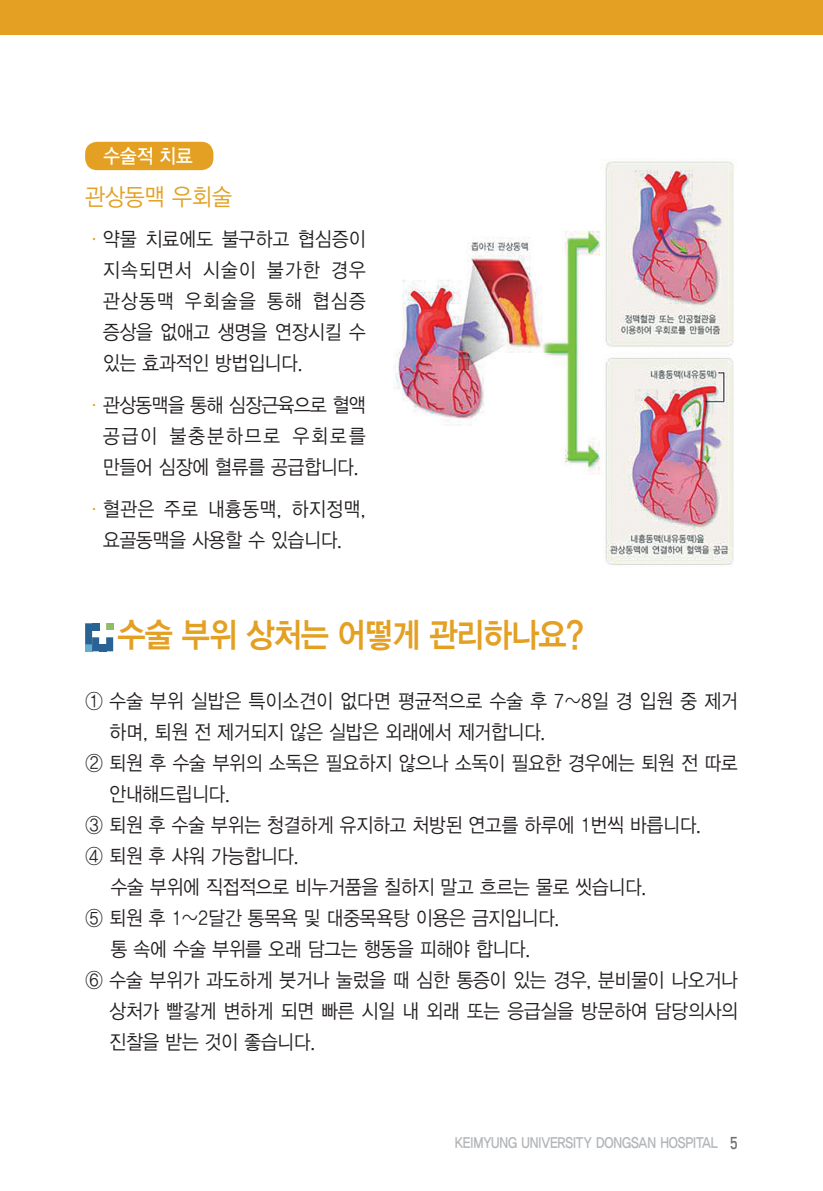
<style>
.page{position:relative;width:823px;height:1191px;background:#fff}
.page>*{position:absolute;margin:0;border:0;box-sizing:border-box;transform-origin:0 0}
.t1{font:34px "YDIYGO340";letter-spacing:-.03em;color:#e3a023;scale:.9 1}
.t2{font:24px "YDIYGO320";color:#e3a023;scale:.9 1}
.t3{font:20px/31px "YDIYGO320";color:#231f20;text-align:justify;scale:.9 1}
.t4{font:20px/31px "YDIYGO320";letter-spacing:.02em;color:#231f20;text-align:center;scale:.9 1}
.t5{font:20px "YDIYGO330";color:#fff;scale:.9 1}
.t6{font:15px "YDIYGO340";letter-spacing:-.01em;color:#b3b6b9;scale:.86 1}
.s1{font-family:"YDIY Sin";color:#e3a023}
.s2{font-family:"DIN";font-weight:500;font-size:16.8px;color:#6e7076}
</style>
<div class="page">
<div style="left:0;top:0;width:822px;height:34px;background:#e3a023"></div>
<div style="left:85px;top:142px;width:128px;height:28px;background:#e3a023;border-radius:12px"></div>
<svg style="left:85px;top:623px;width:28px;height:28px"></svg>
<div style="left:99px;top:644px;width:7px;height:7px;background:#296393"></div>
<img style="left:394px;top:161px;width:340px;height:404px">
<p class="t5" style="left:103px;top:145px;width:101px">수술적 치료</p>
<p class="t2" style="left:85px;top:184px;width:164px">관상동맥 우회술</p>
<p class="t3" style="left:103px;top:223px;width:293px;text-indent:-18px"><span class="s1">·</span>약물 치료에도 불구하고 협심증이 지속되면서 시술이 불가한 경우 관상동맥 우회술을 통해 협심증 증상을 없애고 생명을 연장시킬 수 있는 효과적인 방법입니다.</p>
<p class="t3" style="left:103px;top:390px;width:293px;text-indent:-18px"><span class="s1">·</span>관상동맥을 통해 심장근육으로 혈액 공급이 불충분하므로 우회로를 만들어 심장에 혈류를 공급합니다.</p>
<p class="t4" style="left:85px;top:494px;width:313px"><span class="s1">·</span>혈관은 주로 내흉동맥, 하지정맥, 요골동맥을 사용할 수 있습니다.</p>
<p class="t1" style="left:117px;top:614px;width:519px">수술 부위 상처는 어떻게 관리하나요?</p>
<p class="t4" style="left:109px;top:686px;width:699px;text-align:left;text-indent:-24px">① 수술 부위 실밥은 특이소견이 없다면 평균적으로 수술 후 7~8일 경 입원 중 제거 하며, 퇴원 전 제거되지 않은 실밥은 외래에서 제거합니다.</p>
<p class="t3" style="left:109px;top:748px;width:699px;text-indent:-24px">② 퇴원 후 수술 부위의 소독은 필요하지 않으나 소독이 필요한 경우에는 퇴원 전 따로 안내해드립니다.</p>
<p class="t3" style="left:85px;top:810px;width:685px">③ 퇴원 후 수술 부위는 청결하게 유지하고 처방된 연고를 하루에 1번씩 바릅니다.</p>
<p class="t3" style="left:85px;top:841px;width:239px">④ 퇴원 후 샤워 가능합니다.</p>
<p class="t3" style="left:111px;top:872px;width:596px">수술 부위에 직접적으로 비누거품을 칠하지 말고 흐르는 물로 씻습니다.</p>
<p class="t3" style="left:85px;top:903px;width:528px">⑤ 퇴원 후 1~2달간 통목욕 및 대중목욕탕 이용은 금지입니다.</p>
<p class="t3" style="left:111px;top:934px;width:467px">통 속에 수술 부위를 오래 담그는 행동을 피해야 합니다.</p>
<p class="t3" style="left:109px;top:965px;width:699px;text-indent:-24px">⑥ 수술 부위가 과도하게 붓거나 눌렀을 때 심한 통증이 있는 경우, 분비물이 나오거나 상처가 빨갛게 변하게 되면 빠른 시일 내 외래 또는 응급실을 방문하여 담당의사의 진찰을 받는 것이 좋습니다.</p>
<p class="t6" style="left:454px;top:1134px;width:330px">KEIMYUNG UNIVERSITY DONGSAN HOSPITAL <span class="s2">5</span></p>
</div>
